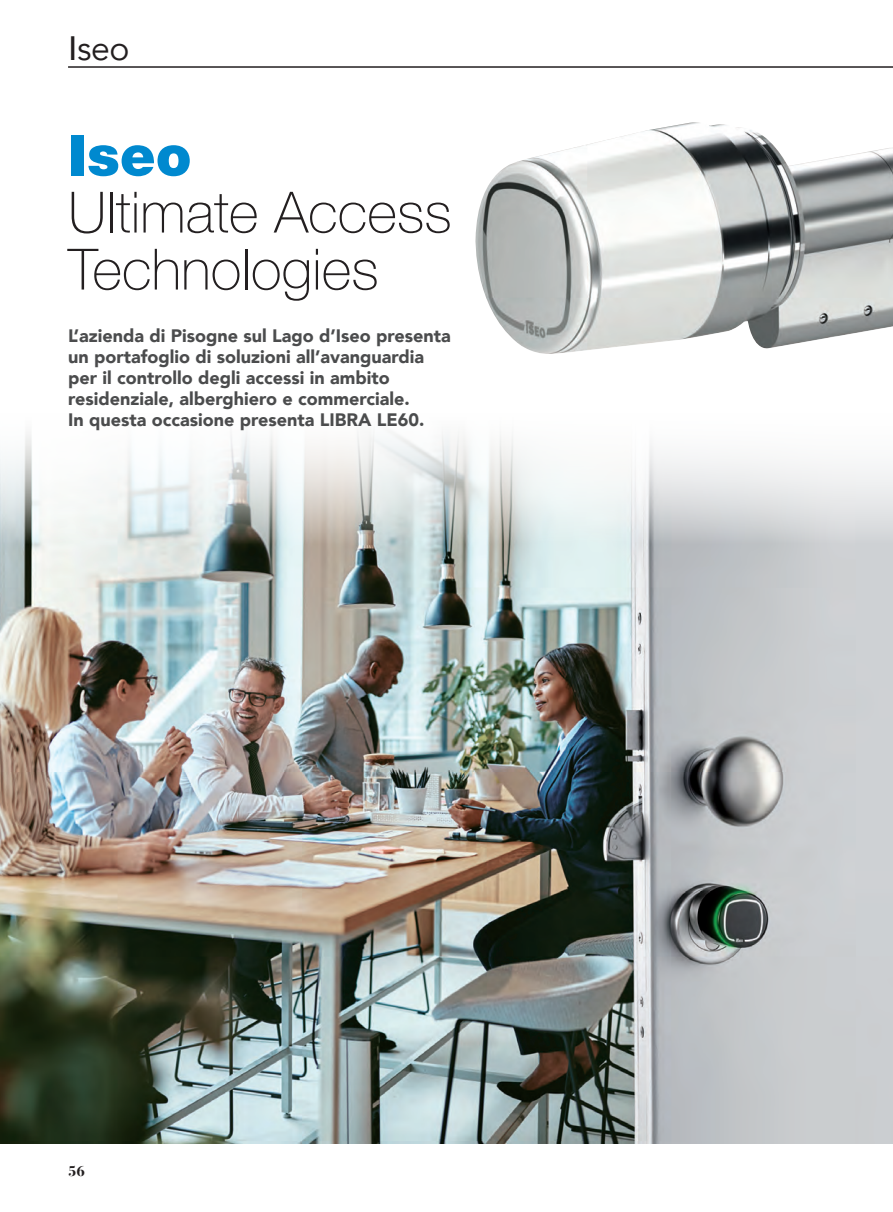
<style>
.page{position:relative;width:893px;height:1212px;background:#fff}
.page>*{position:absolute;margin:0;border:0;box-sizing:border-box;transform-origin:0 0}
.TESTO{font:100 57px/57px "Helvetica Neue LT Std";color:#231f20}
.TESTO-2{font:900 57px "Helvetica Neue LT Std";color:#0089cf}
.t1{font:33.75px "Avenir";color:#231f20}
.t2{font:900 18px/21px "Avenir";color:#4b4c4d}
.t3{font:700 15px "Bodoni Svty Two ITCTT";color:#231f20}
.s1{font-weight:500}
</style>
<div class="page">
<img style="left:0;top:434px;width:893px;height:710px">
<img style="left:475px;top:122px;width:418px;height:232px">
<hr style="left:68px;top:66px;width:825px;height:2px;background:#231f20">
<p class="t1" style="left:68px;top:28px;width:63px"><span class="s1">I</span>seo</p>
<p class="TESTO-2" style="left:68px;top:121px;width:125px">Iseo</p>
<p class="TESTO" style="left:68px;top:184px;width:385px">Ultimate Access<br>Technologies</p>
<p class="t2" style="left:68px;top:324px;width:384px">L’azienda di Pisogne sul Lago d’Iseo presenta un portafoglio di soluzioni all’avanguardia per il controllo degli accessi in ambito residenziale, alberghiero e commerciale.<br>In questa occasione presenta LIBRA LE60.</p>
<p class="t3" style="left:68px;top:1159px;width:18px">56</p>
</div>
